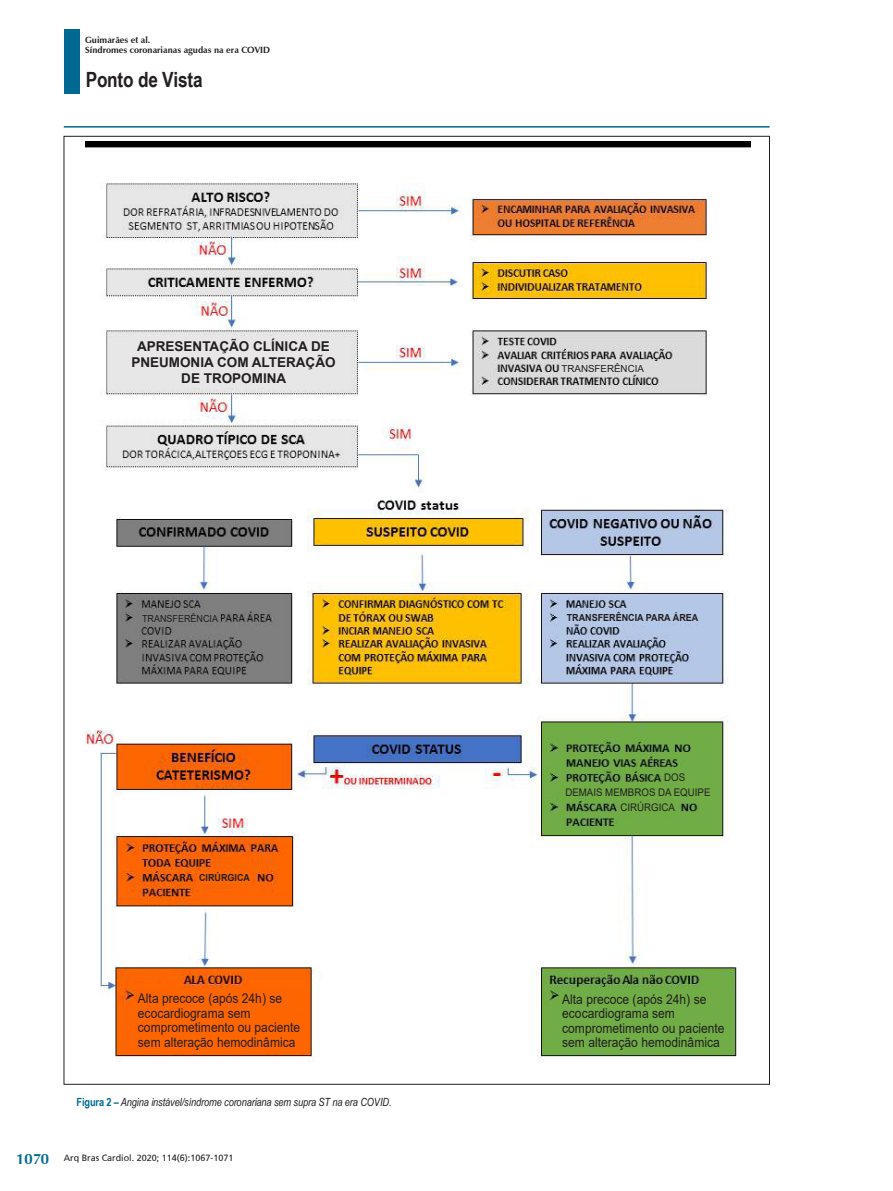
<style>
.page{position:relative;width:893px;height:1191px;background:#fff}
.page>*{position:absolute;margin:0;border:0;box-sizing:border-box;transform-origin:0 0}
.t1{font:700 21px "Arial Narrow";letter-spacing:-.01em;color:#231f20}
.t2{font:700 15px "Zapf Humanist 601 BT";color:#006991}
._01_TÍTULO_TABELA{font:13.5px "Arial";color:#231f20;scale:.89 1}
._01_TÍTULO_TABELA-2{font:700 13.5px/16.2px "Arial";color:#231f20;text-align:center}
._05_LEGENDA_TABELA{font:italic 11.25px "Arial Narrow";letter-spacing:-.01em;color:#231f20}
._01_TÍTULO_TABELA-3{font:10.5px "Arial";color:#231f20;scale:.93 1}
._01_TÍTULO_TABELA-4{font:700 9.75px "Arial";color:#231f20;scale:.93 1}
._01_TÍTULO_TABELA-5{font:9.75px "Arial";color:#231f20}
._01_TÍTULO_TABELA-6{font:9.75px "Arial";color:#231f20;scale:.93 1}
.t3{font:700 9px/10.8px "Zapf Humanist 601 BT";color:#231f20}
.t4{font:9px "Frutiger";color:#231f20}
.s1{font-weight:700;font-style:normal;color:#006991}
</style>
<div class="page">
<hr style="left:64px;top:126px;width:706px;height:2px;background:#006991">
<div style="left:64px;top:29px;width:16px;height:65px;background:#006991"></div>
<img style="left:86px;top:142px;width:664px;height:919px">
<div style="left:128px;top:336px;width:211px;height:52px;background:#e7e7e7"></div>
<div style="left:561px;top:363px;width:83px;height:10px;background:#dbdbdb"></div>
<div style="left:141px;top:612px;width:77px;height:12px;background:#7f7f7f"></div>
<div style="left:197px;top:871px;width:54px;height:12px;background:#fc6701"></div>
<div style="left:138px;top:987px;width:170px;height:65px;background:#fd6500"></div>
<div style="left:565px;top:612px;width:135px;height:11px;background:#b4c7e7"></div>
<div style="left:620px;top:801px;width:55px;height:12px;background:#70ad46"></div>
<div style="left:664px;top:771px;width:56px;height:12px;background:#70ad46"></div>
<div style="left:565px;top:786px;width:149px;height:12px;background:#70ad46"></div>
<div style="left:562px;top:988px;width:171px;height:64px;background:#70ad46"></div>
<p class="t3" style="left:85px;top:34px;width:186px">Guimarães et al.<br>Síndromes coronarianas agudas na era COVID</p>
<h1 class="t1" style="left:86px;top:64px;width:118px">Ponto de Vista</h1>
<p class="_01_TÍTULO_TABELA-2" style="left:131px;top:338px;width:206px">APRESENTAÇÃO CLÍNICA DE<br>PNEUMONIA COM ALTERAÇÃO<br>DE TROPOMINA</p>
<p class="_01_TÍTULO_TABELA-6" style="left:142px;top:611px;width:83px">TRANSFERÊNCIA</p>
<p class="_01_TÍTULO_TABELA-4" style="left:199px;top:870px;width:56px">CIRÚRGICA</p>
<p class="_01_TÍTULO_TABELA" style="left:138px;top:989px;width:163px">Alta precoce (após 24h) se</p>
<p class="_01_TÍTULO_TABELA" style="left:138px;top:1003px;width:128px">ecocardiograma sem</p>
<p class="_01_TÍTULO_TABELA" style="left:138px;top:1018px;width:184px">comprometimento ou paciente</p>
<p class="_01_TÍTULO_TABELA" style="left:138px;top:1032px;width:179px">sem alteração hemodinâmica</p>
<p class="_05_LEGENDA_TABELA" style="left:77px;top:1093px;width:317px"><span class="s1">Figura 2 –</span> Angina instável/síndrome coronariana sem supra ST na era COVID.</p>
<p class="t2" style="left:16px;top:1149px;width:34px">1070</p>
<p class="t4" style="left:64px;top:1153px;width:171px">Arq Bras Cardiol. 2020; 114(6):1067-1071</p>
<p class="_01_TÍTULO_TABELA-5" style="left:562px;top:361px;width:84px">TRANSFERÊNCIA</p>
<p class="_01_TÍTULO_TABELA-4" style="left:567px;top:611px;width:143px">TRANSFERÊNCIA PARA ÁREA</p>
<p class="_01_TÍTULO_TABELA-3" style="left:664px;top:770px;width:24px">DOS</p>
<p class="_01_TÍTULO_TABELA-3" style="left:565px;top:785px;width:158px">DEMAIS MEMBROS DA EQUIPE</p>
<p class="_01_TÍTULO_TABELA-3" style="left:620px;top:800px;width:60px">CIRÚRGICA</p>
<p class="_01_TÍTULO_TABELA" style="left:562px;top:989px;width:163px">Alta precoce (após 24h) se</p>
<p class="_01_TÍTULO_TABELA" style="left:562px;top:1004px;width:128px">ecocardiograma sem</p>
<p class="_01_TÍTULO_TABELA" style="left:562px;top:1018px;width:184px">comprometimento ou paciente</p>
<p class="_01_TÍTULO_TABELA" style="left:562px;top:1033px;width:179px">sem alteração hemodinâmica</p>
</div>
